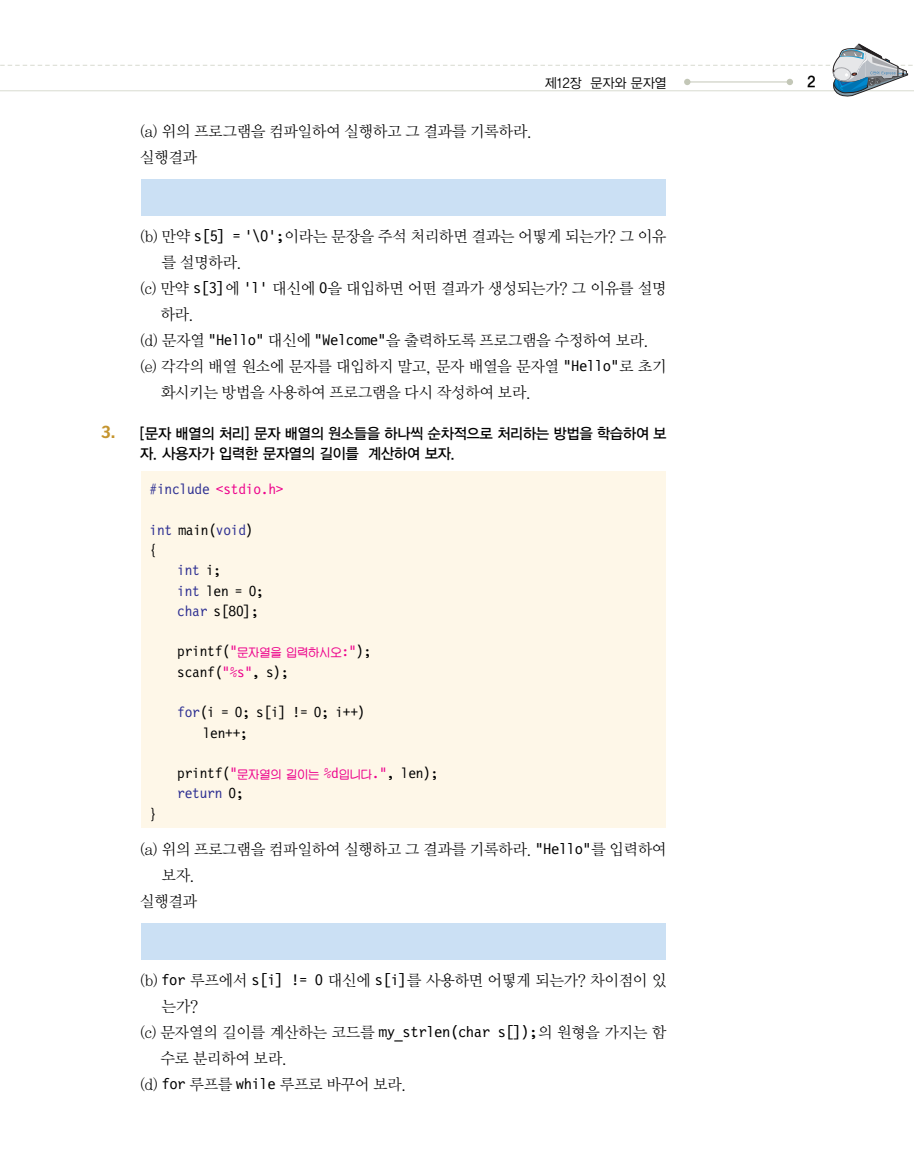
<style>
.page{position:relative;width:914px;height:1169px;background:#fff}
.page>*{position:absolute;margin:0;border:0;box-sizing:border-box;transform-origin:0 0}
.t1{font:15.75px/26px "Y Mj O12";letter-spacing:-.08em;color:#000}
.t2{font:15px/20.2px "Letter Gothic 12 Pitch BT";letter-spacing:-.015em;color:#000}
.t3{font:15px/20.2px "YGO13";letter-spacing:-.09em;color:#000;scale:.95 1}
.t4{font:15px "Letter Gothic 12 Pitch BT";letter-spacing:-.015em;color:#2e3092}
.t5{font:15px "Letter Gothic 12 Pitch BT";letter-spacing:-.015em;color:#ed028c}
.t6{font:15px "YGO14";color:#000;scale:.95 1}
.t7{font:13.5px "YGO12";letter-spacing:-.07em;color:#000;scale:.95 1}
.s1{font-family:"Letter Gothic 12 Pitch BT"}
.s2{font-family:"Charcoal";font-size:16.5px;color:#c5952f}
.s3{color:#2e3092}
.s4{color:#000}
.s5{color:#ed028c}
.s6{font-family:"J Cna RUDE";font-size:12px;color:#ed028c}
</style>
<div class="page">
<div style="left:141px;top:923px;width:524px;height:36px;background:#cbe0f4"></div>
<div style="left:141px;top:471px;width:524px;height:356px;background:#fef7e8"></div>
<div style="left:141px;top:179px;width:524px;height:36px;background:#cbe0f4"></div>
<svg style="left:0;top:43px;width:914px;height:54px"></svg>
<p class="t1" style="left:139px;top:119px;width:395px">(a) 위의 프로그램을 컴파일하여 실행하고 그 결과를 기록하라. 실행결과</p>
<p class="t7" style="left:544px;top:77px;width:131px">제12장 문자와 문자열</p>
<p class="t6" style="left:807px;top:74px;width:11px">2</p>
<p class="t1" style="left:139px;top:225px;width:529px">(b) 만약 <span class="s1">s[5] = '\0';</span>이라는 문장을 주석 처리하면 결과는 어떻게 되는가? 그 이유</p>
<p class="t1" style="left:161px;top:251px;width:83px">를 설명하라.</p>
<p class="t1" style="left:139px;top:277px;width:529px">(c) 만약 <span class="s1">s[3]</span>에 <span class="s1">'l'</span> 대신에 <span class="s1">0</span>을 대입하면 어떤 결과가 생성되는가? 그 이유를 설명</p>
<p class="t1" style="left:160px;top:302px;width:36px">하라.</p>
<p class="t1" style="left:139px;top:328px;width:511px">(d) 문자열 <span class="s1">"Hello"</span> 대신에 <span class="s1">"Welcome"</span>을 출력하도록 프로그램을 수정하여 보라.</p>
<p class="t1" style="left:139px;top:354px;width:529px">(e) 각각의 배열 원소에 문자를 대입하지 말고, 문자 배열을 문자열 <span class="s1">"Hello"</span>로 초기</p>
<p class="t1" style="left:160px;top:380px;width:373px">화시키는 방법을 사용하여 프로그램을 다시 작성하여 보라.</p>
<p class="t3" style="left:139px;top:424px;width:557px;text-indent:-38px"><span class="s2">3.</span> [문자 배열의 처리] 문자 배열의 원소들을 하나씩 순차적으로 처리하는 방법을 학습하여 보 자. 사용자가 입력한 문자열의 길이를 계산하여 보자.</p>
<p class="t5" style="left:149px;top:484px;width:136px"><span class="s3">#include</span> &lt;stdio.h&gt;</p>
<p class="t4" style="left:149px;top:524px;width:105px">int <span class="s4">main(</span>void<span class="s4">)</span></p>
<p class="t2" style="left:149px;top:541px;width:9px">{</p>
<p class="t4" style="left:177px;top:565px;width:46px">int <span class="s4">i;</span></p>
<p class="t2" style="left:177px;top:581px;width:88px"><span class="s3">int</span> len = 0;</p>
<p class="t2" style="left:177px;top:602px;width:83px"><span class="s3">char</span> s[80];</p>
<p class="t2" style="left:177px;top:642px;width:196px">printf(<span class="s5">"</span><span class="s6">문자열을 입력하시오</span><span class="s5">:"</span>); scanf(<span class="s5">"%s"</span>, s);</p>
<p class="t2" style="left:203px;top:703px;width:164px;text-indent:-25px"><span class="s3">for</span>(i = 0; s[i] != 0; i++) len++;</p>
<p class="t2" style="left:177px;top:764px;width:263px">printf(<span class="s5">"</span><span class="s6">문자열의 길이는</span> <span class="s5">%d</span><span class="s6">입니다</span><span class="s5">."</span>, len); <span class="s3">return</span> 0;</p>
<p class="t2" style="left:149px;top:804px;width:9px">}</p>
<p class="t1" style="left:139px;top:837px;width:529px">(a) 위의 프로그램을 컴파일하여 실행하고 그 결과를 기록하라. <span class="s1">"Hello"</span>를 입력하여</p>
<p class="t1" style="left:161px;top:862px;width:36px">보자.</p>
<p class="t1" style="left:139px;top:888px;width:60px">실행결과</p>
<p class="t1" style="left:139px;top:968px;width:529px">(b) <span class="s1">for</span> 루프에서 <span class="s1">s[i] != 0</span> 대신에 <span class="s1">s[i]</span>를 사용하면 어떻게 되는가? 차이점이 있</p>
<p class="t1" style="left:161px;top:994px;width:39px">는가?</p>
<p class="t1" style="left:139px;top:1020px;width:529px">(c) 문자열의 길이를 계산하는 코드를 <span class="s1">my_strlen(char s[]);</span>의 원형을 가지는 함</p>
<p class="t1" style="left:160px;top:1046px;width:129px">수로 분리하여 보라.</p>
<p class="t1" style="left:139px;top:1072px;width:269px">(d) <span class="s1">for</span> 루프를 <span class="s1">while</span> 루프로 바꾸어 보라.</p>
</div>
